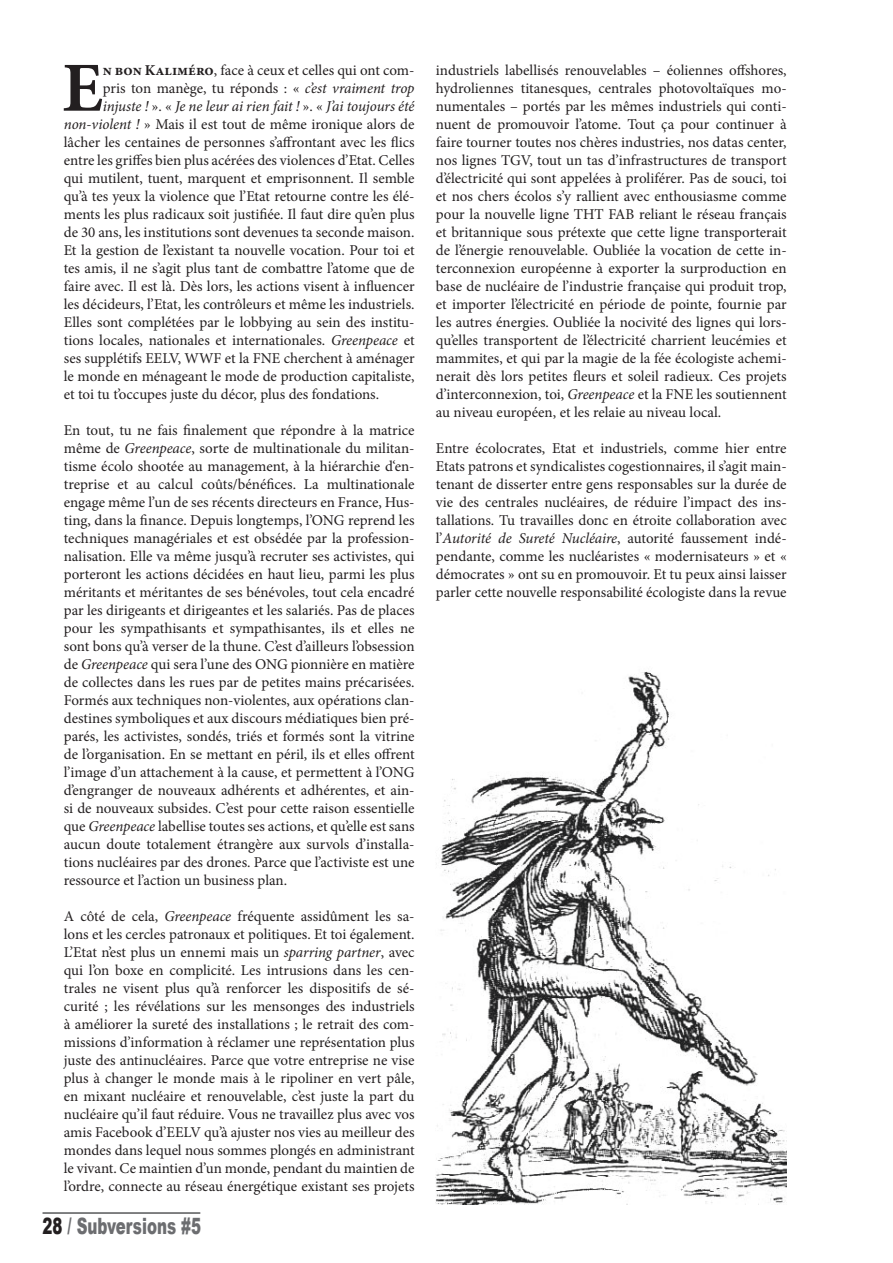
<style>
.page{position:relative;width:893px;height:1263px;background:#fff}
.page>*{position:absolute;margin:0;border:0;box-sizing:border-box;transform-origin:0 0}
.t1{font:700 70.35px "Minion Pro";color:#231f20}
.t2{font:900 22.5px "Arial";color:#6c6d70;scale:.67 1}
.t3{font:15px/18px "Minion Pro";color:#231f20;text-align:justify}
.t4{font:italic 15px "Minion Pro";letter-spacing:-.01em;color:#231f20}
.s1{font-weight:700}
.s2{font-family:"Minion Pro Regular 2"}
.s3{font-style:italic}
.s4{font-style:normal}
.s5{color:#231f20}
</style>
<div class="page">
<hr style="left:43px;top:1212px;width:157px;height:2px;background:#57585a">
<img style="left:436px;top:671px;width:351px;height:533px">
<h1 class="t1" style="left:62px;top:39px;width:42px">E</h1>
<p class="t3" style="left:103px;top:61px;width:313px"><span class="s1">n bon Kaliméro</span>, face à ceux et celles qui ont com<span class="s2">-</span></p>
<p class="t3" style="left:103px;top:79px;width:313px">pris ton manège, tu réponds : « <span class="s3">c’est vraiment trop</span></p>
<p class="t4" style="left:103px;top:96px;width:313px">injuste ! <span class="s4">». «</span> Je ne leur ai rien fait ! <span class="s4">». «</span> J’ai toujours été</p>
<p class="t3" style="left:64px;top:115px;width:352px"><span class="s3">non-violent !</span> » Mais il est tout de même ironique alors de</p>
<p class="t3" style="left:64px;top:133px;width:352px">lâcher les centaines de personnes s’affrontant avec les flics</p>
<p class="t3" style="left:64px;top:151px;width:352px">entre les griffes bien plus acérées des violences d’Etat. Celles</p>
<p class="t3" style="left:64px;top:169px;width:352px">qui mutilent, tuent, marquent et emprisonnent. Il semble</p>
<p class="t3" style="left:64px;top:187px;width:352px">qu’à tes yeux la violence que l’Etat retourne contre les élé<span class="s2">-</span></p>
<p class="t3" style="left:64px;top:205px;width:352px">ments les plus radicaux soit justifiée. Il faut dire qu’en plus</p>
<p class="t3" style="left:64px;top:223px;width:352px">de 30 ans, les institutions sont devenues ta seconde maison.</p>
<p class="t3" style="left:64px;top:241px;width:352px">Et la gestion de l’existant ta nouvelle vocation. Pour toi et</p>
<p class="t3" style="left:64px;top:259px;width:352px">tes amis, il ne s’agit plus tant de combattre l’atome que de</p>
<p class="t3" style="left:64px;top:277px;width:352px">faire avec. Il est là. Dès lors, les actions visent à influencer</p>
<p class="t3" style="left:64px;top:295px;width:352px">les décideurs, l’Etat, les contrôleurs et même les industriels.</p>
<p class="t3" style="left:64px;top:313px;width:352px">Elles sont complétées par le lobbying au sein des institu<span class="s2">-</span></p>
<p class="t3" style="left:64px;top:331px;width:352px">tions locales, nationales et internationales. <span class="s3">Greenpeace</span> et</p>
<p class="t3" style="left:64px;top:349px;width:352px">ses supplétifs EELV, WWF et la FNE cherchent à aménager</p>
<p class="t3" style="left:64px;top:367px;width:352px">le monde en ménageant le mode de production capitaliste,</p>
<p class="t3" style="left:64px;top:385px;width:317px">et toi tu t’occupes juste du décor, plus des fondations.</p>
<p class="t3" style="left:64px;top:421px;width:352px">En tout, tu ne fais finalement que répondre à la matrice même de <span class="s3">Greenpeace</span>, sorte de multinationale du militan&shy;tisme écolo shootée au management, à la hiérarchie d‘en&shy;treprise et au calcul coûts/bénéfices. La multinationale engage même l’un de ses récents directeurs en France, Hus&shy;ting, dans la finance. Depuis longtemps, l’ONG reprend les techniques managériales et est obsédée par la profession&shy;nalisation. Elle va même jusqu’à recruter ses activistes, qui porteront les actions décidées en haut lieu, parmi les plus méritants et méritantes de ses bénévoles, tout cela encadré par les dirigeants et dirigeantes et les salariés. Pas de places pour les sympathisants et sympathisantes, ils et elles ne sont bons qu’à verser de la thune. C’est d’ailleurs l’obsession de <span class="s3">Greenpeace</span> qui sera l’une des ONG pionnière en matière de collectes dans les rues par de petites mains précarisées.<br>Formés aux techniques non-violentes, aux opérations clan&shy;destines symboliques et aux discours médiatiques bien pré&shy;parés, les activistes, sondés, triés et formés sont la vitrine de l’organisation. En se mettant en péril, ils et elles offrent l’image d’un attachement à la cause, et permettent à l’ONG d’engranger de nouveaux adhérents et adhérentes, et ain&shy;si de nouveaux subsides. C’est pour cette raison essentielle que <span class="s3">Greenpeace</span> labellise toutes ses actions, et qu’elle est sans aucun doute totalement étrangère aux survols d’installa&shy;tions nucléaires par des drones. Parce que l’activiste est une ressource et l’action un business plan.</p>
<p class="t3" style="left:64px;top:907px;width:352px">A côté de cela, <span class="s3">Greenpeace</span> fréquente assidûment les sa&shy;lons et les cercles patronaux et politiques. Et toi également.<br>L’Etat n’est plus un ennemi mais un <span class="s3">sparring partner</span>, avec qui l’on boxe en complicité. Les intrusions dans les cen&shy;trales ne visent plus qu’à renforcer les dispositifs de sé&shy;curité ; les révélations sur les mensonges des industriels à améliorer la sureté des installations ; le retrait des com&shy;missions d’information à réclamer une représentation plus juste des antinucléaires. Parce que votre entreprise ne vise plus à changer le monde mais à le ripoliner en vert pâle, en mixant nucléaire et renouvelable, c’est juste la part du nucléaire qu’il faut réduire. Vous ne travaillez plus avec vos amis Facebook d’EELV qu’à ajuster nos vies au meilleur des mondes dans lequel nous sommes plongés en administrant le vivant. Ce maintien d’un monde, pendant du maintien de l’ordre, connecte au réseau énergétique existant ses projets</p>
<h2 class="t2" style="left:43px;top:1210px;width:238px"><span class="s5">28</span> / Subversions #5</h2>
<p class="t3" style="left:436px;top:61px;width:352px">industriels labellisés renouvelables – éoliennes offshores, hydroliennes titanesques, centrales photovoltaïques mo&shy;numentales – portés par les mêmes industriels qui conti&shy;nuent de promouvoir l’atome. Tout ça pour continuer à faire tourner toutes nos chères industries, nos datas center, nos lignes TGV, tout un tas d’infrastructures de transport d’électricité qui sont appelées à proliférer. Pas de souci, toi et nos chers écolos s’y rallient avec enthousiasme comme pour la nouvelle ligne THT FAB reliant le réseau français et britannique sous prétexte que cette ligne transporterait de l’énergie renouvelable. Oubliée la vocation de cette in&shy;terconnexion européenne à exporter la surproduction en base de nucléaire de l’industrie française qui produit trop, et importer l’électricité en période de pointe, fournie par les autres énergies. Oubliée la nocivité des lignes qui lors&shy;qu’elles transportent de l’électricité charrient leucémies et mammites, et qui par la magie de la fée écologiste achemi&shy;nerait dès lors petites fleurs et soleil radieux. Ces projets d’interconnexion, toi, <span class="s3">Greenpeace</span> et la FNE les soutiennent au niveau européen, et les relaie au niveau local.</p>
<p class="t3" style="left:436px;top:439px;width:352px">Entre écolocrates, Etat et industriels, comme hier entre Etats patrons et syndicalistes cogestionnaires, il s’agit main&shy;tenant de disserter entre gens responsables sur la durée de vie des centrales nucléaires, de réduire l’impact des ins&shy;tallations. Tu travailles donc en étroite collaboration avec l’<span class="s3">Autorité de Sureté Nucléaire</span>, autorité faussement indé&shy;pendante, comme les nucléaristes « modernisateurs » et « démocrates » ont su en promouvoir. Et tu peux ainsi laisser parler cette nouvelle responsabilité écologiste dans la revue</p>
</div>
